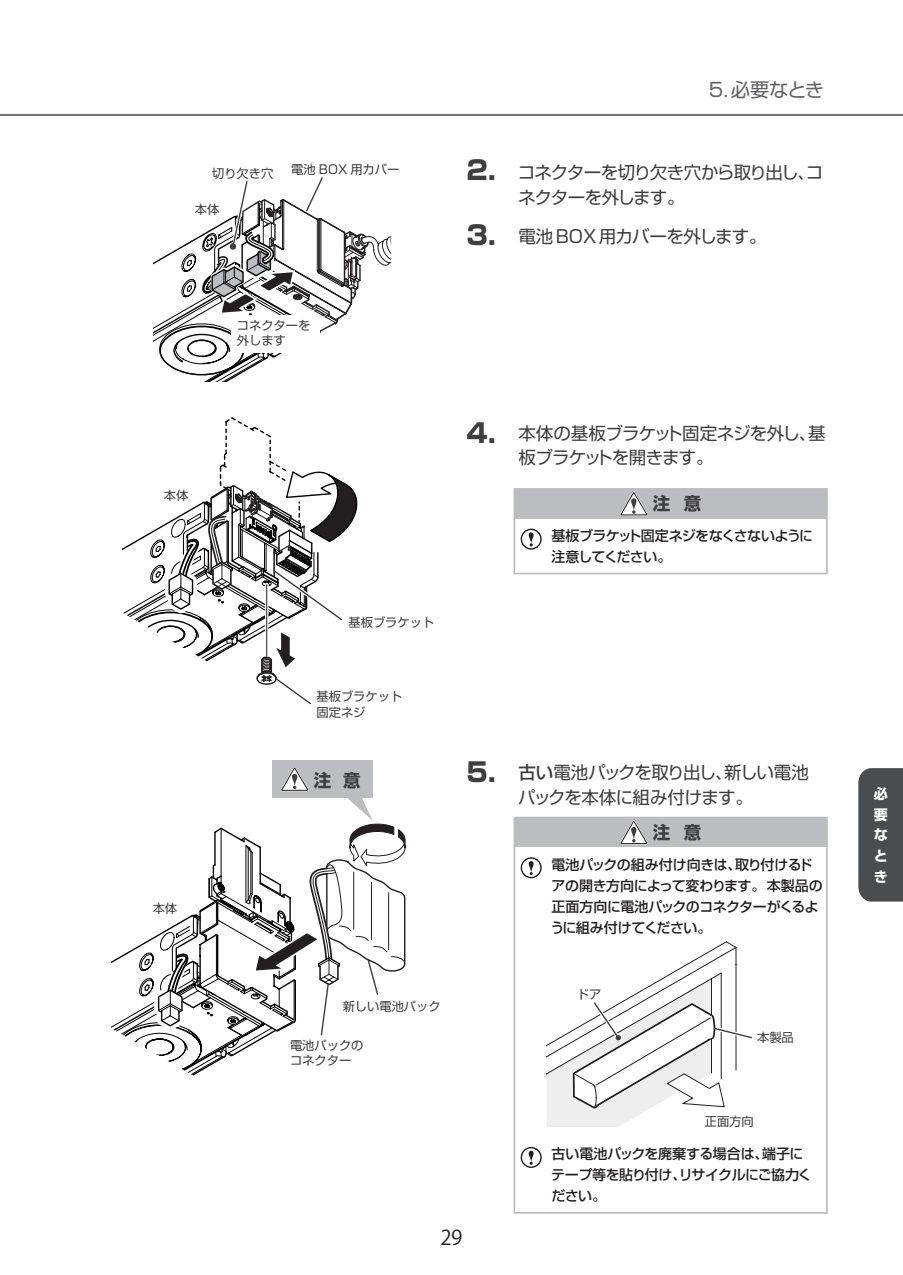
<style>
.page{position:relative;width:903px;height:1275px;background:#fff}
.page>*{position:absolute;margin:0;border:0;box-sizing:border-box;transform-origin:0 0}
.t1{font:800 26.25px "Shin Go Pro";color:#3e3e3f}
.t2{font:20.3px "Koz Go Pro";color:#231f20}
.t3{font:19.25px "Shin Go Pro";letter-spacing:-.035em;color:#636366}
.t4{font:17.5px/24.5px "Shin Go Pro";letter-spacing:-.045em;color:#3e3e3f}
.t5{font:700 17.5px "Shin Go Pro";color:#3e3e3f}
.t6{font:17.5px "Shin Go Pro Bold 90 msp RKSJ H";color:#3e3e3f}
.t7{font:500 14px/21px "Shin Go Pro";letter-spacing:-.035em;color:#231f20}
.t8{font:700 14px/20.7px "Shin Go Pro";color:#fff;text-align:justify}
.t9{font:12.25px/15.8px "Shin Go Pro Regular 90 msp RKSJ H";color:#3e3e3f}
.s1{font-weight:800;font-size:26.25px}
.s2{font-weight:500}
</style>
<div class="page">
<hr style="left:0;top:114px;width:903px;height:2px;background:#636366">
<div style="left:858px;top:768px;width:45px;height:134px;background:#4b4c4d"></div>
<svg style="left:154px;top:177px;width:238px;height:204px"></svg>
<div style="left:230px;top:243px;width:6px;height:7px;background:#3e3e3f;border-radius:50%"></div>
<svg style="left:122px;top:417px;width:236px;height:288px"></svg>
<div style="left:514px;top:489px;width:313px;height:30px;background:#bcbdc0"></div>
<hr style="left:513px;top:488px;width:31px;height:2px;background:#bcbdc0">
<hr style="left:513px;top:490px;width:2px;height:29px;background:#bcbdc0">
<hr style="left:544px;top:488px;width:284px;height:2px;background:#bcbdc0">
<hr style="left:826px;top:490px;width:2px;height:29px;background:#bcbdc0">
<hr style="left:513px;top:519px;width:2px;height:54px;background:#bcbdc0">
<hr style="left:826px;top:519px;width:2px;height:54px;background:#bcbdc0">
<hr style="left:513px;top:573px;width:31px;height:1px;background:#bcbdc0">
<hr style="left:544px;top:573px;width:284px;height:1px;background:#bcbdc0">
<svg style="left:620px;top:492px;width:28px;height:24px"></svg>
<svg style="left:529px;top:532px;width:5px;height:14px"></svg>
<div style="left:521px;top:529px;width:21px;height:21px;border:1px solid #231f20;border-radius:50%"></div>
<div style="left:272px;top:760px;width:101px;height:38px;background:#bcbdc0"></div>
<svg style="left:111px;top:767px;width:295px;height:309px"></svg>
<div style="left:514px;top:818px;width:313px;height:29px;background:#bcbdc0"></div>
<hr style="left:513px;top:817px;width:31px;height:1px;background:#bcbdc0">
<hr style="left:513px;top:818px;width:2px;height:29px;background:#bcbdc0">
<hr style="left:544px;top:817px;width:284px;height:1px;background:#bcbdc0">
<hr style="left:826px;top:818px;width:2px;height:29px;background:#bcbdc0">
<hr style="left:513px;top:847px;width:2px;height:290px;background:#bcbdc0">
<hr style="left:826px;top:847px;width:2px;height:290px;background:#bcbdc0">
<hr style="left:513px;top:1137px;width:2px;height:75px;background:#bcbdc0">
<hr style="left:826px;top:1137px;width:2px;height:75px;background:#bcbdc0">
<hr style="left:513px;top:1212px;width:31px;height:2px;background:#bcbdc0">
<hr style="left:544px;top:1212px;width:284px;height:2px;background:#bcbdc0">
<svg style="left:620px;top:820px;width:28px;height:25px"></svg>
<svg style="left:529px;top:861px;width:5px;height:14px"></svg>
<div style="left:521px;top:857px;width:21px;height:21px;border:1px solid #231f20;border-radius:50%"></div>
<svg style="left:547px;top:941px;width:205px;height:186px"></svg>
<svg style="left:529px;top:1151px;width:5px;height:14px"></svg>
<div style="left:521px;top:1147px;width:21px;height:21px;border:1px solid #231f20;border-radius:50%"></div>
<p class="t9" style="left:212px;top:164px;width:63px">切り欠き穴</p>
<p class="t9" style="left:291px;top:160px;width:110px">電池 BOX 用カバー</p>
<p class="t9" style="left:195px;top:200px;width:26px">本体</p>
<p class="t9" style="left:237px;top:315px;width:75px">コネクターを外します</p>
<p class="t9" style="left:164px;top:486px;width:26px">本体</p>
<p class="t9" style="left:348px;top:613px;width:87px">基板ブラケット</p>
<p class="t9" style="left:316px;top:687px;width:87px">基板ブラケット固定ネジ</p>
<h1 class="t1" style="left:466px;top:149px;width:31px">2.</h1>
<h1 class="t1" style="left:466px;top:215px;width:31px">3.</h1>
<h3 class="t3" style="left:709px;top:73px;width:117px">5.必要なとき</h3>
<p class="t4" style="left:518px;top:158px;width:307px">コネクターを切り欠き穴から取り出し、コネクターを外します。</p>
<p class="t4" style="left:518px;top:222px;width:250px">電池BOX用カバーを外します。</p>
<p class="t4" style="left:518px;top:419px;width:309px;text-indent:-52px"><span class="s1">4.</span> 本体の基板ブラケット固定ネジを外し、基板ブラケットを開きます。</p>
<p class="t5" style="left:653px;top:490px;width:50px">注 意</p>
<p class="t7" style="left:552px;top:523px;width:263px">基板ブラケット固定ネジをなくさないように注意してください。</p>
<p class="t9" style="left:153px;top:899px;width:26px">本体</p>
<p class="t6" style="left:314px;top:766px;width:48px">注 意</p>
<p class="t4" style="left:466px;top:758px;width:344px;text-align:center"><span class="s1">5.</span> <span class="s2">古い</span>電池パックを取り出し、新しい電池パックを本体に組み付けます。</p>
<p class="t5" style="left:653px;top:819px;width:50px">注 意</p>
<p class="t7" style="left:550px;top:852px;width:274px">電池パックの組み付け向きは、取り付けるドアの開き方向によって変わります。本製品の正面方向に電池パックのコネクターがくるように組み付けてください。</p>
<p class="t9" style="left:343px;top:997px;width:99px">新しい電池パック</p>
<p class="t9" style="left:290px;top:1035px;width:75px">電池パックのコネクター</p>
<h2 class="t2" style="left:440px;top:1224px;width:24px">29</h2>
<p class="t9" style="left:577px;top:985px;width:26px">ドア</p>
<p class="t9" style="left:757px;top:1028px;width:38px">本製品</p>
<p class="t9" style="left:705px;top:1111px;width:50px">正面方向</p>
<p class="t7" style="left:551px;top:1142px;width:262px">古い電池パックを廃棄する場合は、端子にテープ等を貼り付け、リサイクルにご協力ください。</p>
<p class="t8" style="left:874px;top:782px;width:15px">必要なとき</p>
</div>
